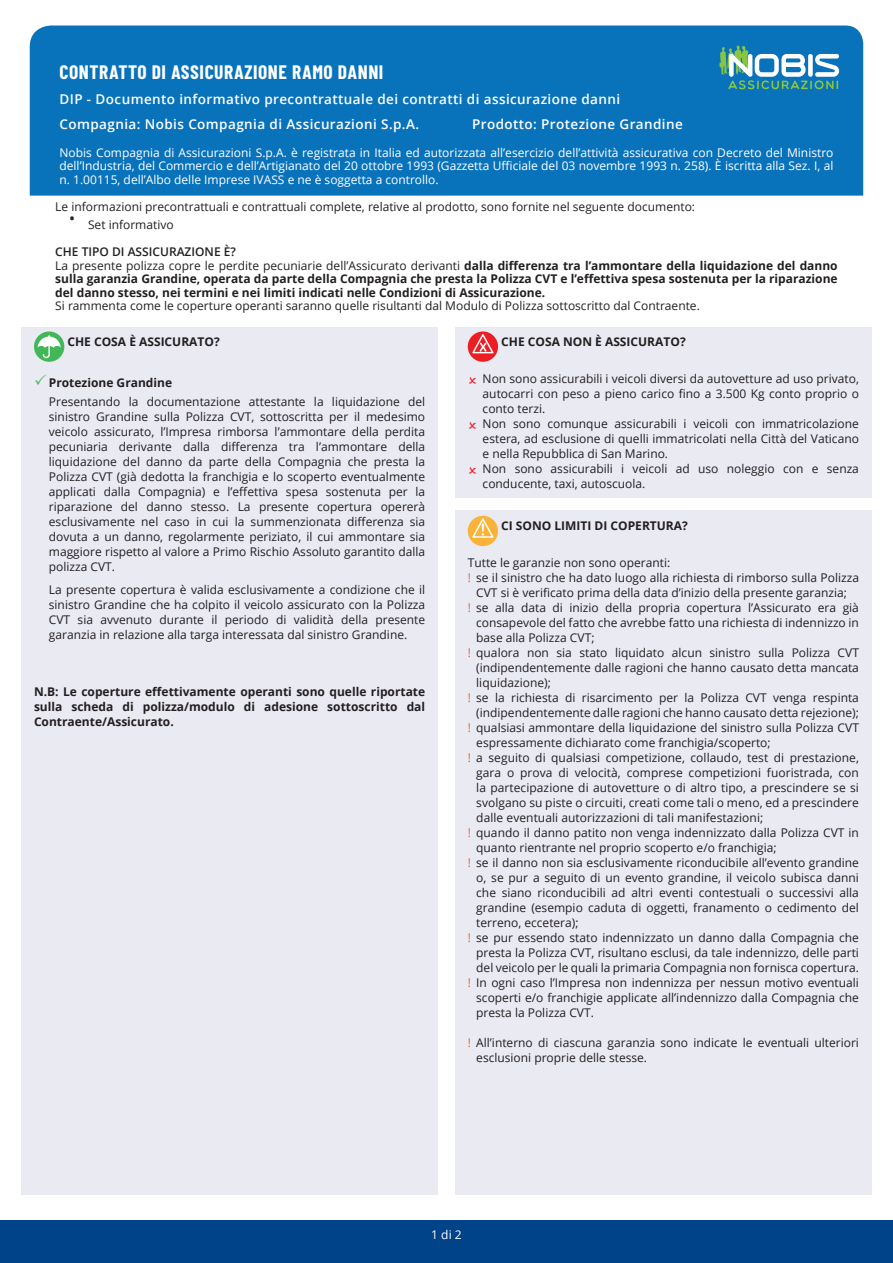
<style>
.page{position:relative;width:893px;height:1263px;background:#fff}
.page>*{position:absolute;margin:0;border:0;box-sizing:border-box;transform-origin:0 0}
.t1{font:30px "Open Sans";color:#231f20}
.t2{font:700 19.5px "Barlow Condensed";letter-spacing:.03em;color:#fff}
.t3{font:600 13.5px/25px "Open Sans";letter-spacing:.03em;color:#fff}
.t4{font:12px/15px "Open Sans";color:#231f20;text-align:justify}
.t5{font:700 12px/13.5px "Open Sans";color:#231f20}
.t6{font:12px/13.5px "Open Sans";color:#fff;text-align:justify}
.s1{font-weight:600}
.s2{font-weight:400}
.s3{color:#f26021}
</style>
<div class="page">
<div style="left:0;top:1220px;width:893px;height:43px;background:#004389"></div>
<div style="left:21px;top:327px;width:417px;height:868px;background:#eaeaf3"></div>
<div style="left:455px;top:327px;width:417px;height:170px;background:#eaeaf3"></div>
<div style="left:455px;top:510px;width:417px;height:685px;background:#eaeaf3"></div>
<div style="left:30px;top:26px;width:833px;height:170px;background:#0873bb"></div>
<div style="left:34px;top:331px;width:30px;height:31px;background:#41b757;border-radius:50%"></div>
<svg style="left:38px;top:335px;width:23px;height:23px"></svg>
<svg style="left:468px;top:331px;width:30px;height:31px"></svg>
<svg style="left:472px;top:334px;width:21px;height:19px"></svg>
<div style="left:468px;top:516px;width:30px;height:30px;background:#f9b338;border-radius:50%"></div>
<svg style="left:472px;top:518px;width:21px;height:20px"></svg>
<svg style="left:719px;top:46px;width:120px;height:43px"></svg>
<h2 class="t2" style="left:60px;top:60px;width:325px">CONTRATTO DI ASSICURAZIONE RAMO DANNI</h2>
<p class="t3" style="left:60px;top:86px;width:562px">DIP - Documento informativo precontrattuale dei contratti di assicurazione danni<br>Compagnia: Nobis Compagnia di Assicurazioni S.p.A.</p>
<p class="t3" style="left:472px;top:112px;width:212px">Prodotto: Protezione Grandine</p>
<p class="t6" style="left:60px;top:145px;width:775px">Nobis Compagnia di Assicurazioni S.p.A. è registrata in Italia ed autorizzata all’esercizio dell’attività assicurativa con Decreto del Ministro dell’Industria, del Commercio e dell’Artigianato del 20 ottobre 1993 (Gazzetta Ufficiale del 03 novembre 1993 n. 258). È iscritta alla Sez. I, al n. 1.00115, dell’Albo delle Imprese IVASS e ne è soggetta a controllo.</p>
<p class="t4" style="left:55px;top:199px;width:641px">Le informazioni precontrattuali e contrattuali complete, relative al prodotto, sono fornite nel seguente documento:</p>
<h1 class="t1" style="left:68px;top:198px;width:9px">·</h1>
<p class="t4" style="left:88px;top:217px;width:87px">Set informativo</p>
<p class="t5" style="left:55px;top:245px;width:784px"><span class="s1">CHE TIPO DI ASSICURAZIONE È?<br></span><span class="s2">La presente polizza copre le perdite pecuniarie dell’Assicurato derivanti</span> dalla differenza tra l’ammontare della liquidazione del danno sulla garanzia Grandine, operata da parte della Compagnia che presta la Polizza CVT e l’effettiva spesa sostenuta per la riparazione del danno stesso, nei termini e nei limiti indicati nelle Condizioni di Assicurazione.</p>
<p class="t4" style="left:55px;top:298px;width:646px">Si rammenta come le coperture operanti saranno quelle risultanti dal Modulo di Polizza sottoscritto dal Contraente.</p>
<p class="t5" style="left:67px;top:334px;width:154px">CHE COSA È ASSICURATO?</p>
<p class="t5" style="left:49px;top:375px;width:125px">Protezione Grandine</p>
<p class="t4" style="left:49px;top:394px;width:378px">Presentando la documentazione attestante la liquidazione del sinistro Grandine sulla Polizza CVT, sottoscritta per il medesimo veicolo assicurato, l’Impresa rimborsa l’ammontare della perdita pecuniaria derivante dalla differenza tra l’ammontare della liquidazione del danno da parte della Compagnia che presta la Polizza CVT (già dedotta la franchigia e lo scoperto eventualmente applicati dalla Compagnia) e l’effettiva spesa sostenuta per la riparazione del danno stesso. La presente copertura opererà esclusivamente nel caso in cui la summenzionata differenza sia dovuta a un danno, regolarmente periziato, il cui ammontare sia maggiore rispetto al valore a Primo Rischio Assoluto garantito dalla polizza CVT.</p>
<p class="t4" style="left:49px;top:581px;width:378px">La presente copertura è valida esclusivamente a condizione che il sinistro Grandine che ha colpito il veicolo assicurato con la Polizza CVT sia avvenuto durante il periodo di validità della presente garanzia in relazione alla targa interessata dal sinistro Grandine.</p>
<p class="t5" style="left:501px;top:334px;width:186px">CHE COSA NON È ASSICURATO?</p>
<p class="t4" style="left:483px;top:371px;width:378px;text-align:left">Non sono assicurabili i veicoli diversi da autovetture ad uso privato, autocarri con peso a pieno carico fino a 3.500 Kg conto proprio o conto terzi.<br>Non sono comunque assicurabili i veicoli con immatricolazione estera, ad esclusione di quelli immatricolati nella Città del Vaticano e nella Repubblica di San Marino.<br>Non sono assicurabili i veicoli ad uso noleggio con e senza conducente, taxi, autoscuola.</p>
<p class="t5" style="left:501px;top:519px;width:188px">CI SONO LIMITI DI COPERTURA?</p>
<p class="t4" style="left:468px;top:555px;width:204px">Tutte le garanzie non sono operanti:</p>
<p class="t4" style="left:468px;top:570px;width:393px"><span class="s3">!</span> se il sinistro che ha dato luogo alla richiesta di rimborso sulla Polizza</p>
<p class="t4" style="left:476px;top:585px;width:372px">CVT si è verificato prima della data d’inizio della presente garanzia;</p>
<p class="t4" style="left:468px;top:600px;width:393px"><span class="s3">!</span> se alla data di inizio della propria copertura l’Assicurato era già</p>
<p class="t4" style="left:476px;top:615px;width:384px">consapevole del fatto che avrebbe fatto una richiesta di indennizzo in</p>
<p class="t4" style="left:476px;top:630px;width:120px">base alla Polizza CVT;</p>
<p class="t4" style="left:468px;top:645px;width:393px"><span class="s3">!</span> qualora non sia stato liquidato alcun sinistro sulla Polizza CVT</p>
<p class="t4" style="left:476px;top:660px;width:384px">(indipendentemente dalle ragioni che hanno causato detta mancata</p>
<p class="t4" style="left:476px;top:675px;width:76px">liquidazione);</p>
<p class="t4" style="left:468px;top:690px;width:393px"><span class="s3">!</span> se la richiesta di risarcimento per la Polizza CVT venga respinta</p>
<p class="t4" style="left:476px;top:705px;width:384px">(indipendentemente dalle ragioni che hanno causato detta rejezione);</p>
<p class="t4" style="left:468px;top:720px;width:393px"><span class="s3">!</span> qualsiasi ammontare della liquidazione del sinistro sulla Polizza CVT</p>
<p class="t4" style="left:476px;top:735px;width:296px">espressamente dichiarato come franchigia/scoperto;</p>
<p class="t4" style="left:468px;top:750px;width:393px"><span class="s3">!</span> a seguito di qualsiasi competizione, collaudo, test di prestazione,</p>
<p class="t4" style="left:476px;top:765px;width:384px">gara o prova di velocità, comprese competizioni fuoristrada, con</p>
<p class="t4" style="left:476px;top:780px;width:384px">la partecipazione di autovetture o di altro tipo, a prescindere se si</p>
<p class="t4" style="left:476px;top:795px;width:384px">svolgano su piste o circuiti, creati come tali o meno, ed a prescindere</p>
<p class="t4" style="left:476px;top:810px;width:289px">dalle eventuali autorizzazioni di tali manifestazioni;</p>
<p class="t4" style="left:468px;top:825px;width:393px"><span class="s3">!</span> quando il danno patito non venga indennizzato dalla Polizza CVT in</p>
<p class="t4" style="left:476px;top:840px;width:302px">quanto rientrante nel proprio scoperto e/o franchigia;</p>
<p class="t4" style="left:468px;top:855px;width:393px"><span class="s3">!</span> se il danno non sia esclusivamente riconducibile all’evento grandine</p>
<p class="t4" style="left:476px;top:870px;width:384px">o, se pur a seguito di un evento grandine, il veicolo subisca danni</p>
<p class="t4" style="left:476px;top:885px;width:384px">che siano riconducibili ad altri eventi contestuali o successivi alla</p>
<p class="t4" style="left:476px;top:900px;width:384px">grandine (esempio caduta di oggetti, franamento o cedimento del</p>
<p class="t4" style="left:476px;top:915px;width:104px">terreno, eccetera);</p>
<p class="t4" style="left:468px;top:930px;width:393px"><span class="s3">!</span> se pur essendo stato indennizzato un danno dalla Compagnia che</p>
<p class="t4" style="left:476px;top:945px;width:384px">presta la Polizza CVT, risultano esclusi, da tale indennizzo, delle parti</p>
<p class="t4" style="left:476px;top:960px;width:384px">del veicolo per le quali la primaria Compagnia non fornisca copertura.</p>
<p class="t4" style="left:468px;top:975px;width:393px"><span class="s3">!</span> In ogni caso l’Impresa non indennizza per nessun motivo eventuali</p>
<p class="t4" style="left:476px;top:990px;width:384px">scoperti e/o franchigie applicate all’indennizzo dalla Compagnia che</p>
<p class="t4" style="left:476px;top:1005px;width:119px">presta la Polizza CVT.</p>
<p class="t4" style="left:476px;top:1035px;width:384px;text-indent:-9px"><span class="s3">!</span> All’interno di ciascuna garanzia sono indicate le eventuali ulteriori esclusioni proprie delle stesse.</p>
<p class="t5" style="left:34px;top:684px;width:393px;line-height:15px;text-align:justify">N.B: Le coperture effettivamente operanti sono quelle riportate sulla scheda di polizza/modulo di adesione sottoscritto dal Contraente/Assicurato.</p>
<p class="t6" style="left:431px;top:1228px;width:32px">1 di 2</p>
</div>
